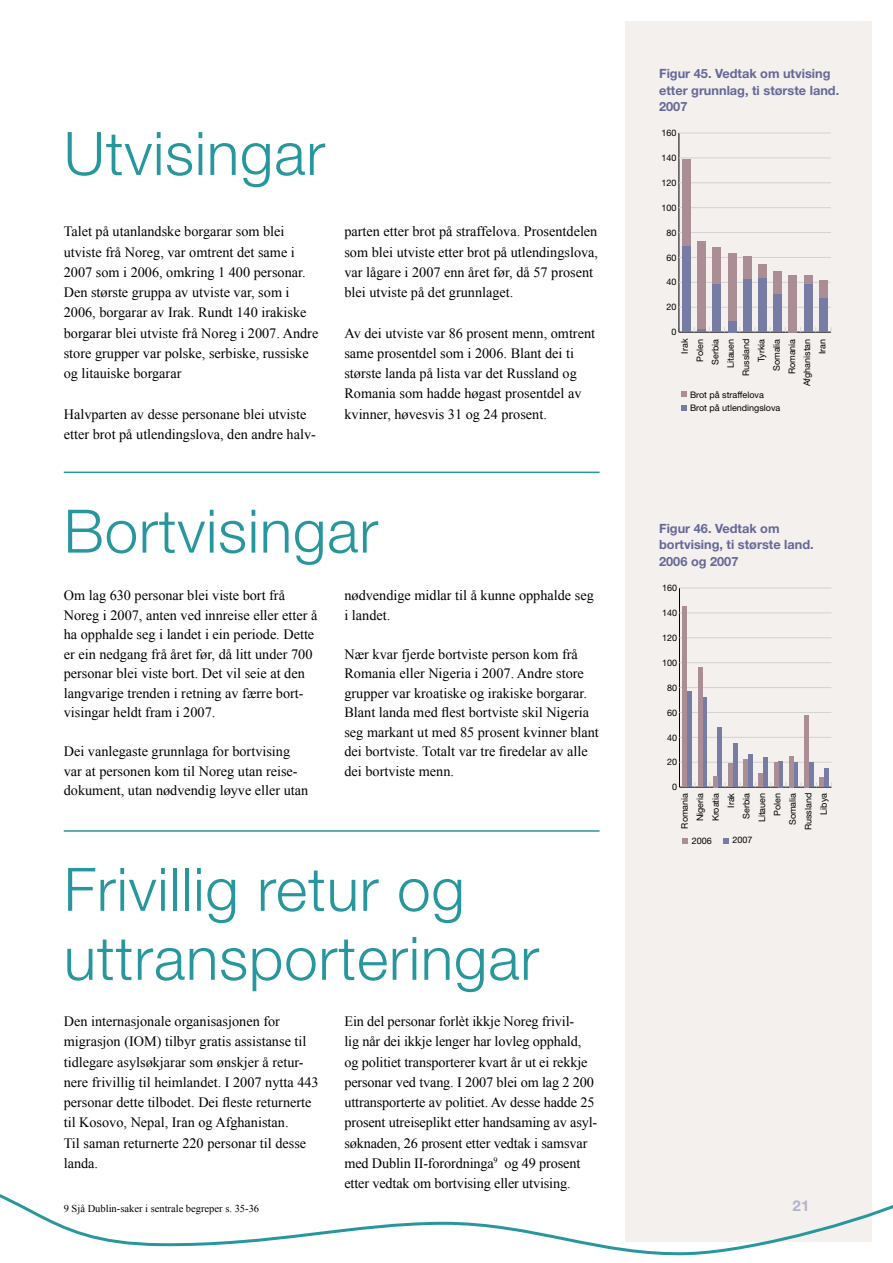
<style>
.page{position:relative;width:893px;height:1263px;background:#fff}
.page>*{position:absolute;margin:0;border:0;box-sizing:border-box;transform-origin:0 0}
.t1{font:300 60px/69px "Helvetica Neue";letter-spacing:.015em;color:#28979d}
.t2{font:700 15px "Helvetica Neue";color:#b5b3cc}
.t3{font:14.25px/20.2px "Times New Roman";color:#000}
.t4{font:700 12.75px/16.5px "Helvetica Neue";color:#656798}
.t5{font:10.5px "Times New Roman";color:#000}
.t6{font:9px/15.3px "Helvetica Neue";color:#000;text-align:right}
</style>
<div class="page">
<div style="left:625px;top:21px;width:247px;height:1221px;background:#f3f0ed"></div>
<hr style="left:64px;top:472px;width:536px;height:1px;background:#28979d">
<hr style="left:64px;top:830px;width:536px;height:2px;background:#28979d">
<svg style="left:0;top:1194px;width:893px;height:62px"></svg>
<hr style="left:679px;top:332px;width:152px;height:1px;background:#000">
<hr style="left:678px;top:133px;width:1px;height:199px;background:#000">
<hr style="left:679px;top:307px;width:152px;height:1px;background:#d1d3d4">
<hr style="left:679px;top:282px;width:152px;height:1px;background:#d1d3d4">
<hr style="left:679px;top:257px;width:152px;height:1px;background:#d1d3d4">
<hr style="left:679px;top:232px;width:152px;height:1px;background:#d1d3d4">
<hr style="left:679px;top:207px;width:152px;height:1px;background:#d1d3d4">
<hr style="left:679px;top:182px;width:152px;height:1px;background:#d1d3d4">
<hr style="left:679px;top:157px;width:152px;height:1px;background:#d1d3d4">
<hr style="left:679px;top:133px;width:152px;height:1px;background:#d1d3d4">
<div style="left:682px;top:159px;width:9px;height:87px;background:#ab8e95"></div>
<div style="left:698px;top:241px;width:8px;height:89px;background:#ab8e95"></div>
<div style="left:713px;top:247px;width:8px;height:38px;background:#ab8e95"></div>
<div style="left:728px;top:254px;width:8px;height:67px;background:#ab8e95"></div>
<div style="left:743px;top:256px;width:8px;height:24px;background:#ab8e95"></div>
<div style="left:758px;top:264px;width:9px;height:15px;background:#ab8e95"></div>
<div style="left:774px;top:271px;width:8px;height:24px;background:#ab8e95"></div>
<div style="left:789px;top:275px;width:8px;height:57px;background:#ab8e95"></div>
<div style="left:804px;top:275px;width:8px;height:10px;background:#ab8e95"></div>
<div style="left:819px;top:280px;width:8px;height:18px;background:#ab8e95"></div>
<div style="left:682px;top:246px;width:9px;height:86px;background:#767ca4"></div>
<svg style="left:694px;top:327px;width:16px;height:5px"></svg>
<div style="left:713px;top:285px;width:8px;height:47px;background:#767ca4"></div>
<div style="left:728px;top:321px;width:8px;height:11px;background:#767ca4"></div>
<div style="left:743px;top:280px;width:8px;height:52px;background:#767ca4"></div>
<div style="left:758px;top:279px;width:9px;height:53px;background:#767ca4"></div>
<div style="left:774px;top:295px;width:8px;height:37px;background:#767ca4"></div>
<div style="left:804px;top:285px;width:8px;height:47px;background:#767ca4"></div>
<div style="left:819px;top:298px;width:8px;height:34px;background:#767ca4"></div>
<svg style="left:681px;top:391px;width:6px;height:6px"></svg>
<svg style="left:681px;top:405px;width:6px;height:6px"></svg>
<hr style="left:679px;top:787px;width:153px;height:1px;background:#000">
<hr style="left:679px;top:588px;width:1px;height:199px;background:#000">
<hr style="left:679px;top:762px;width:152px;height:1px;background:#d1d3d4">
<hr style="left:679px;top:737px;width:152px;height:1px;background:#d1d3d4">
<hr style="left:679px;top:712px;width:152px;height:1px;background:#d1d3d4">
<hr style="left:679px;top:687px;width:152px;height:1px;background:#d1d3d4">
<hr style="left:679px;top:662px;width:152px;height:1px;background:#d1d3d4">
<hr style="left:679px;top:637px;width:152px;height:1px;background:#d1d3d4">
<hr style="left:679px;top:612px;width:152px;height:1px;background:#d1d3d4">
<hr style="left:679px;top:588px;width:152px;height:1px;background:#d1d3d4">
<div style="left:687px;top:691px;width:5px;height:96px;background:#767ca4"></div>
<div style="left:702px;top:697px;width:5px;height:90px;background:#767ca4"></div>
<div style="left:717px;top:727px;width:5px;height:60px;background:#767ca4"></div>
<hr style="left:733px;top:743px;width:4px;height:44px;background:#767ca4">
<hr style="left:748px;top:755px;width:4px;height:32px;background:#767ca4">
<div style="left:763px;top:757px;width:5px;height:30px;background:#767ca4"></div>
<div style="left:778px;top:761px;width:5px;height:26px;background:#767ca4"></div>
<div style="left:793px;top:762px;width:5px;height:25px;background:#767ca4"></div>
<hr style="left:809px;top:762px;width:4px;height:25px;background:#767ca4">
<hr style="left:824px;top:768px;width:4px;height:19px;background:#767ca4">
<div style="left:682px;top:607px;width:5px;height:180px;background:#ab8e95"></div>
<hr style="left:698px;top:668px;width:4px;height:119px;background:#ab8e95">
<hr style="left:713px;top:776px;width:4px;height:11px;background:#ab8e95">
<div style="left:728px;top:763px;width:5px;height:24px;background:#ab8e95"></div>
<div style="left:743px;top:760px;width:5px;height:27px;background:#ab8e95"></div>
<hr style="left:759px;top:773px;width:4px;height:14px;background:#ab8e95">
<hr style="left:774px;top:762px;width:4px;height:25px;background:#ab8e95">
<hr style="left:789px;top:756px;width:4px;height:31px;background:#ab8e95">
<div style="left:804px;top:715px;width:5px;height:72px;background:#ab8e95"></div>
<div style="left:819px;top:777px;width:5px;height:10px;background:#ab8e95"></div>
<svg style="left:723px;top:838px;width:6px;height:5px"></svg>
<svg style="left:682px;top:838px;width:6px;height:5px"></svg>
<h1 class="t1" style="left:64px;top:118px;width:263px">Utvisingar</h1>
<p class="t3" style="left:64px;top:221px;width:256px">Talet på utanlandske borgarar som blei utviste frå Noreg, var omtrent det same i 2007 som i 2006, omkring 1 400 personar.<br>Den største gruppa av utviste var, som i 2006, borgarar av Irak. Rundt 140 irakiske borgarar blei utviste frå Noreg i 2007. Andre store grupper var polske, serbiske, russiske og litauiske borgarar</p>
<p class="t3" style="left:64px;top:403px;width:254px">Halvparten av desse personane blei utviste etter brot på utlendingslova, den andre halv-</p>
<p class="t3" style="left:344px;top:221px;width:255px">parten etter brot på straffelova. Prosentdelen som blei utviste etter brot på utlendingslova, var lågare i 2007 enn året før, då 57 prosent blei utviste på det grunnlaget.</p>
<p class="t3" style="left:344px;top:322px;width:252px">Av dei utviste var 86 prosent menn, omtrent same prosentdel som i 2006. Blant dei ti største landa på lista var det Russland og Romania som hadde høgast prosentdel av kvinner, høvesvis 31 og 24 prosent.</p>
<h1 class="t1" style="left:64px;top:495px;width:316px">Bortvisingar</h1>
<p class="t3" style="left:64px;top:586px;width:255px;line-height:19.5px">Om lag 630 personar blei viste bort frå Noreg i 2007, anten ved innreise eller etter å ha opphalde seg i landet i ein periode. Dette er ein nedgang frå året før, då litt under 700 personar blei viste bort. Det vil seie at den langvarige trenden i retning av færre bort&shy;visingar heldt fram i 2007.</p>
<p class="t3" style="left:64px;top:742px;width:246px;line-height:19.5px">Dei vanlegaste grunnlaga for bortvising var at personen kom til Noreg utan reise&shy;dokument, utan nødvendig løyve eller utan</p>
<p class="t3" style="left:344px;top:586px;width:251px;line-height:19.5px">nødvendige midlar til å kunne opphalde seg i landet.</p>
<p class="t3" style="left:344px;top:644px;width:256px;line-height:19.5px">Nær kvar fjerde bortviste person kom frå Romania eller Nigeria i 2007. Andre store grupper var kroatiske og irakiske borgarar.<br>Blant landa med flest bortviste skil Nigeria seg markant ut med 85 prosent kvinner blant dei bortviste. Totalt var tre firedelar av alle dei bortviste menn.</p>
<h1 class="t1" style="left:64px;top:853px;width:477px">Frivillig retur og uttransporteringar</h1>
<p class="t3" style="left:64px;top:1011px;width:256px">Den internasjonale organisasjonen for migrasjon (IOM) tilbyr gratis assistanse til tidlegare asylsøkjarar som ønskjer å retur&shy;nere frivillig til heimlandet. I 2007 nytta 443 personar dette tilbodet. Dei fleste returnerte til Kosovo, Nepal, Iran og Afghanistan.<br>Til saman returnerte 220 personar til desse landa.</p>
<p class="t5" style="left:64px;top:1203px;width:197px">9 Sjå Dublin-saker i sentrale begreper s. 35-36</p>
<p class="t3" style="left:344px;top:1011px;width:254px">Ein del personar forlèt ikkje Noreg frivil-<br>lig når dei ikkje lenger har lovleg opphald, og politiet transporterer kvart år ut ei rekkje personar ved tvang. I 2007 blei om lag 2 200 uttransporterte av politiet. Av desse hadde 25 prosent utreiseplikt etter handsaming av asyl&shy;søknaden, 26 prosent etter vedtak i samsvar med Dublin II-forordninga<sup>9</sup> og 49 prosent etter vedtak om bortvising eller utvising.</p>
<p class="t4" style="left:659px;top:65px;width:182px">Figur 45. Vedtak om utvising etter grunnlag, ti største land.<br>2007</p>
<p class="t6" style="left:661px;top:125px;width:17px">160</p>
<p class="t6" style="left:661px;top:150px;width:17px">140</p>
<p class="t6" style="left:661px;top:175px;width:17px">120</p>
<p class="t6" style="left:661px;top:200px;width:17px">100</p>
<p class="t6" style="left:666px;top:225px;width:12px">80</p>
<p class="t6" style="left:666px;top:250px;width:12px">60</p>
<p class="t6" style="left:666px;top:274px;width:12px">40</p>
<p class="t6" style="left:666px;top:299px;width:12px">20</p>
<p class="t6" style="left:671px;top:324px;width:7px">0</p>
<p class="t6" style="left:677px;top:386px;width:49px;rotate:-90deg">Irak<br>Polen<br>Serbia<br>Litauen<br>Russland<br>Tyrkia<br>Somalia<br>Romania<br>Afghanistan<br>Iran</p>
<p class="t6" style="left:690px;top:388px;width:92px;line-height:13.4px;text-align:left">Brot på straffelova<br>Brot på utlendingslova</p>
<p class="t4" style="left:659px;top:520px;width:156px">Figur 46. Vedtak om bortvising, ti største land.<br>2006 og 2007</p>
<p class="t6" style="left:662px;top:580px;width:17px">160</p>
<p class="t6" style="left:662px;top:605px;width:17px">140</p>
<p class="t6" style="left:662px;top:630px;width:17px">120</p>
<p class="t6" style="left:662px;top:655px;width:17px">100</p>
<p class="t6" style="left:667px;top:680px;width:12px">80</p>
<p class="t6" style="left:667px;top:705px;width:12px">60</p>
<p class="t6" style="left:667px;top:729px;width:12px">40</p>
<p class="t6" style="left:667px;top:754px;width:12px">20</p>
<p class="t6" style="left:672px;top:779px;width:7px">0</p>
<p class="t6" style="left:677px;top:830px;width:39px;rotate:-90deg">Romania<br>Nigeria<br>Kroatia<br>Irak<br>Serbia<br>Litauen<br>Polen<br>Somalia<br>Russland<br>Libya</p>
<p class="t6" style="left:692px;top:833px;width:22px">2006</p>
<p class="t6" style="left:732px;top:832px;width:22px">2007</p>
<p class="t2" style="left:792px;top:1196px;width:18px">21</p>
</div>
